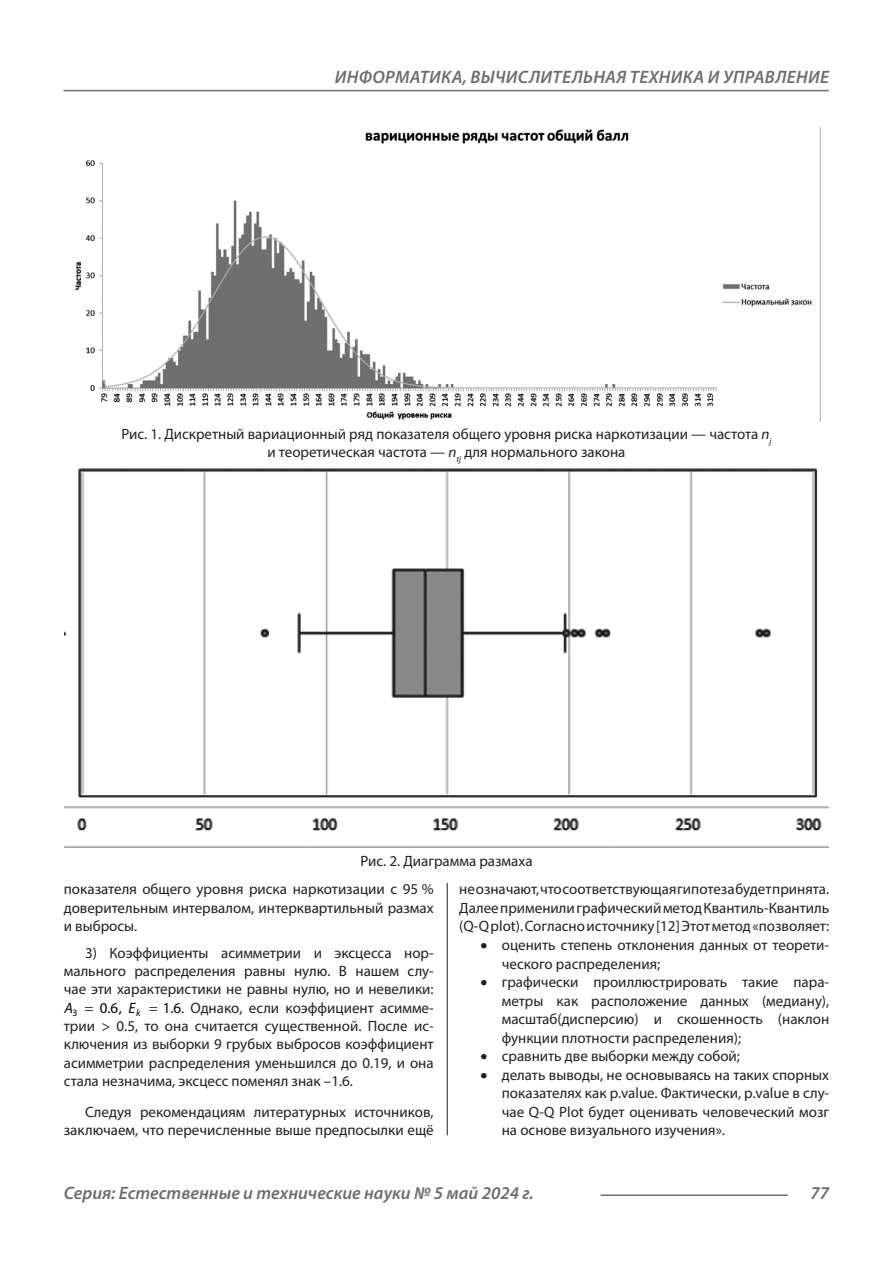
<style>
.page{position:relative;width:893px;height:1263px;background:#fff}
.page>*{position:absolute;margin:0;border:0;box-sizing:border-box;transform-origin:0 0}
.t1{font:italic 600 18px "Myriad Pro";letter-spacing:.005em;color:#6c6d70}
.Статья_текст{font:15px/18.6px "Myriad Pro";color:#231f20;text-align:justify}
.t2{font:15px "Myriad Pro";color:#000}
.t3{font:italic 15px "Myriad Pro";color:#000}
.t4{font:9.75px "Myriad Pro";color:#000}
.s1{font-style:italic}
.s2{color:#000}
</style>
<div class="page">
<hr style="left:447px;top:128px;width:1px;height:1007px;background:#231f20">
<hr style="left:63px;top:90px;width:766px;height:1px;background:#6c6d70">
<hr style="left:601px;top:1194px;width:187px;height:2px;background:#6c6d70">
<div style="left:442px;top:866px;width:10px;height:17px;background:#fff"></div>
<img style="left:75px;top:128px;width:745px;height:293px">
<img style="left:64px;top:464px;width:765px;height:384px">
<p class="t1" style="left:335px;top:66px;width:496px">ИНФОРМАТИКА, ВЫЧИСЛИТЕЛЬНАЯ ТЕХНИКА И УПРАВЛЕНИЕ</p>
<p class="Статья_текст" style="left:121px;top:425px;width:652px;line-height:18px;text-align:center">Рис. 1. Дискретный вариационный ряд показателя общего уровня риска наркотизации — частота <span class="s1">n</span><sub>j </sub>и теоретическая частота — <span class="s1">n</span><sub>tj</sub> для нормального закона</p>
<p class="Статья_текст" style="left:360px;top:851px;width:174px">Рис. 2. Диаграмма размаха</p>
<p class="Статья_текст" style="left:64px;top:880px;width:371px">показателя общего уровня риска наркотизации c 95 % доверительным интервалом, интерквартильный размах и выбросы.</p>
<p class="Статья_текст" style="left:64px;top:943px;width:371px;text-indent:21px">3) Коэффициенты асимметрии и эксцесса нор&shy;мального распределения равны нулю. В нашем слу&shy;чае эти характеристики не равны нулю, но и невелики:</p>
<p class="t3" style="left:64px;top:998px;width:10px">A</p>
<p class="t3" style="left:128px;top:998px;width:9px">E</p>
<p class="t4" style="left:72px;top:1006px;width:7px">3</p>
<p class="t2" style="left:100px;top:998px;width:42px">06. , <sub>k</sub></p>
<p class="Статья_текст" style="left:163px;top:998px;width:273px"><span class="s2">1 6.</span> . Однако, если коэффициент асимме-</p>
<p class="Статья_текст" style="left:64px;top:1017px;width:371px">трии &gt; 0.5, то она считается существенной. После ис&shy;ключения из выборки 9 грубых выбросов коэффициент асимметрии распределения уменьшился до 0.19, и она стала незначима, эксцесс поменял знак –1.6.</p>
<p class="Статья_текст" style="left:64px;top:1103px;width:371px;text-align:right">Следуя рекомендациям литературных источников, заключаем, что перечисленные выше предпосылки ещё</p>
<p class="Статья_текст" style="left:459px;top:880px;width:371px">не означают, что соответствующая гипотеза будет принята.<br>Далее применили графический метод Квантиль-Квантиль (Q-Q plot). Согласно источнику [12] Этот метод «позволяет:</p>
<p class="Статья_текст" style="left:502px;top:935px;width:329px;text-indent:-21px">• оценить степень отклонения данных от теорети&shy;ческого распределения;</p>
<p class="Статья_текст" style="left:502px;top:972px;width:329px;text-indent:-21px">• графически проиллюстрировать такие пара&shy;метры как расположение данных (медиану), масштаб(дисперсию) и скошенность (наклон функции плотности распределения);</p>
<p class="Статья_текст" style="left:480px;top:1047px;width:261px">• сравнить две выборки между собой;</p>
<p class="Статья_текст" style="left:502px;top:1065px;width:329px;text-indent:-21px">• делать выводы, не основываясь на таких спорных показателях как p.value. Фактически, p.value в слу&shy;чае Q-Q Plot будет оценивать человеческий мозг на основе визуального изучения».</p>
<p class="t1" style="left:64px;top:1182px;width:471px">Серия: Естественные и технические науки № 5 май 2024 г.</p>
<p class="t1" style="left:810px;top:1182px;width:20px">77</p>
</div>
